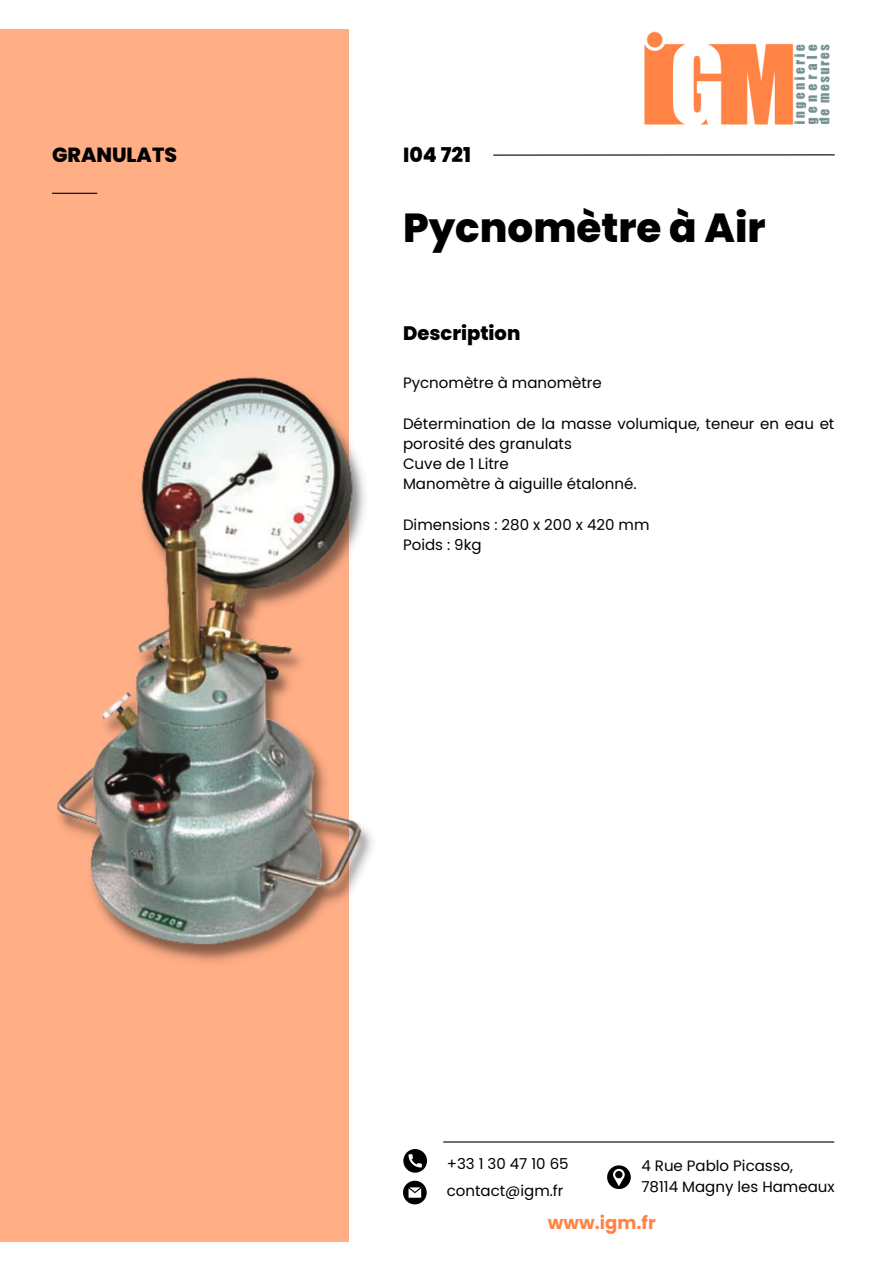
<style>
.page{position:relative;width:894px;height:1264px;background:#fff}
.page>*{position:absolute;margin:0;border:0;box-sizing:border-box;transform-origin:0 0}
.t1{font:800 40.5px "Poppins";color:#000}
.t2{font:800 20.4px "Poppins";color:#000}
.t3{font:800 19.5px "Poppins";color:#000}
.t4{font:700 18px "Poppins";color:#ff8344}
.t5{font:15px/20.2px "Poppins";color:#000}
</style>
<div class="page">
<hr style="left:493px;top:154px;width:341px;height:2px;background:#000">
<div style="left:0;top:29px;width:348px;height:1212px;background:#ffae86"></div>
<hr style="left:52px;top:193px;width:45px;height:1px;background:#000">
<img style="left:644px;top:31px;width:186px;height:94px">
<svg style="left:403px;top:1149px;width:24px;height:23px"></svg>
<svg style="left:403px;top:1180px;width:23px;height:24px"></svg>
<svg style="left:607px;top:1165px;width:23px;height:23px"></svg>
<hr style="left:443px;top:1141px;width:391px;height:1px;background:#000">
<img style="left:57px;top:375px;width:315px;height:593px">
<h2 class="t2" style="left:52px;top:140px;width:126px">GRANULATS</h2>
<h2 class="t2" style="left:403px;top:141px;width:69px">I04 721</h2>
<h1 class="t1" style="left:403px;top:199px;width:364px">Pycnomètre à Air</h1>
<h3 class="t3" style="left:403px;top:319px;width:119px">Description</h3>
<p class="t5" style="left:403px;top:373px;width:200px">Pycnomètre à manomètre</p>
<p class="t5" style="left:403px;top:413px;width:433px">Détermination de la masse volumique, teneur en eau et porosité des granulats<br>Cuve de 1 Litre<br>Manomètre à aiguille étalonné.</p>
<p class="t5" style="left:403px;top:514px;width:248px">Dimensions : 280 x 200 x 420 mm<br>Poids : 9kg</p>
<p class="t5" style="left:446px;top:1149px;width:123px;line-height:27.8px">+33 1 30 47 10 65 contact@igm.fr</p>
<p class="t5" style="left:641px;top:1156px;width:195px">4 Rue Pablo Picasso,<br>78114 Magny les Hameaux</p>
<p class="t4" style="left:547px;top:1209px;width:109px">www.igm.fr</p>
</div>
